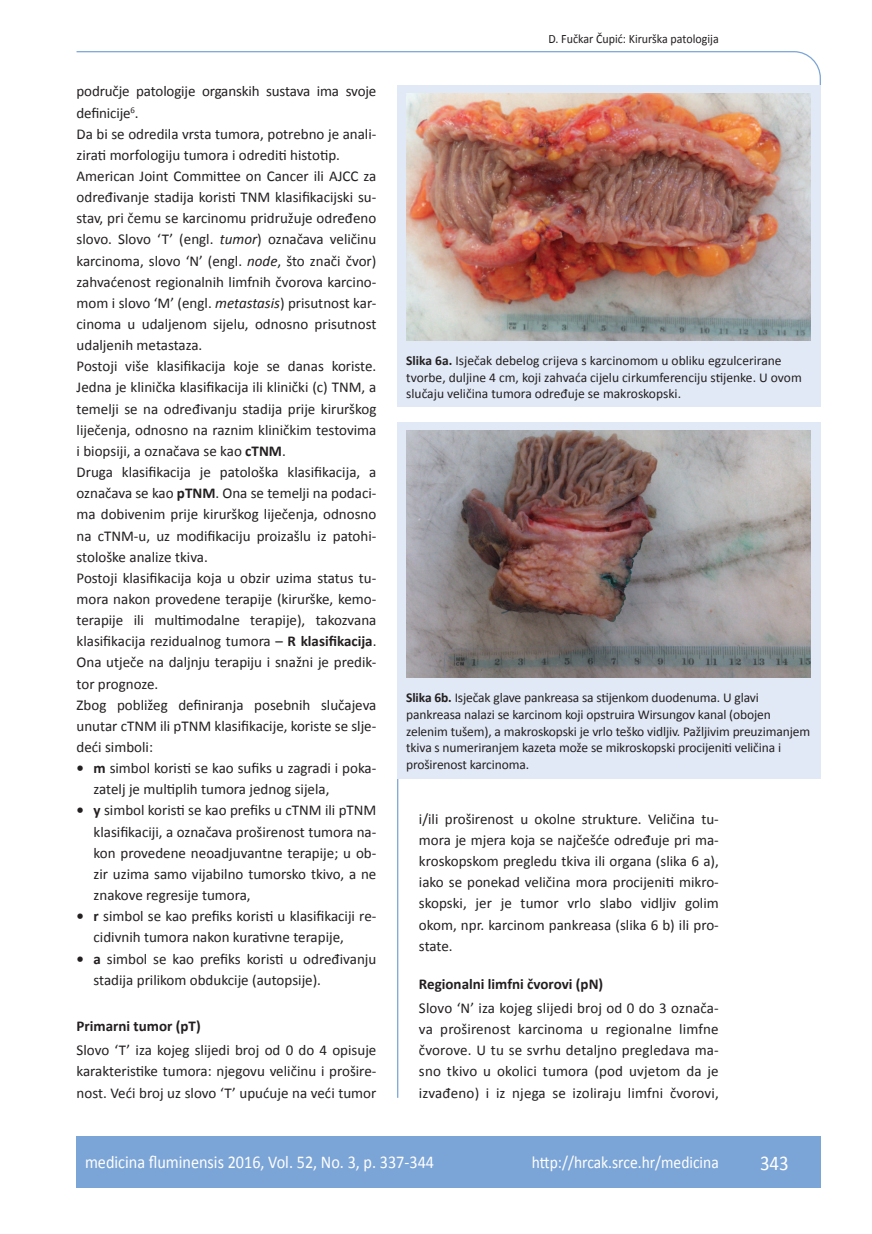
<style>
.page{position:relative;width:872px;height:1234px;background:#fff}
.page>*{position:absolute;margin:0;border:0;box-sizing:border-box;transform-origin:0 0}
.t1{font:21px "Calibri";color:#fff;scale:.9 1}
.t2{font:18px "Calibri";color:#fff;scale:.9 1}
.t3{font:17.25px "Calibri";color:#fff;scale:.9 1}
.t4{font:15px/21.1px "Calibri";color:#231f20}
.t5{font:700 15px "Calibri";color:#231f20}
.t6{font:13.5px/16.5px "Calibri";letter-spacing:-.01em;color:#231f20}
.t7{font:12.75px "Calibri";color:#231f20;scale:.94 1}
.s1{font-style:italic}
.s2{font-weight:700}
</style>
<div class="page">
<svg style="left:76px;top:51px;width:745px;height:275px"></svg>
<hr style="left:397px;top:777px;width:1px;height:320px;background:#7ca5d7">
<div style="left:77px;top:1135px;width:744px;height:51px;background:#7ca5d7"></div>
<div style="left:398px;top:85px;width:423px;height:322px;background:#e1e9f6"></div>
<img style="left:406px;top:94px;width:404px;height:246px">
<div style="left:398px;top:422px;width:423px;height:356px;background:#e1e9f6"></div>
<img style="left:406px;top:430px;width:404px;height:247px">
<p class="t4" style="left:77px;top:80px;width:301px">područje patologije organskih sustava ima svoje definicije<sup>6</sup>.<br>Da bi se odredila vrsta tumora, potrebno je anali&shy;zirati morfologiju tumora i odrediti histotip.<br>American Joint Committee on Cancer ili AJCC za određivanje stadija koristi TNM klasifikacijski su&shy;stav, pri čemu se karcinomu pridružuje određeno slovo. Slovo ‘T’ (engl. <span class="s1">tumor</span>) označava veličinu karcinoma, slovo ‘N’ (engl. <span class="s1">node</span>, što znači čvor) zahvaćenost regionalnih limfnih čvorova karcino&shy;mom i slovo ‘M’ (engl. <span class="s1">metastasis</span>) prisutnost kar&shy;cinoma u udaljenom sijelu, odnosno prisutnost udaljenih metastaza.<br>Postoji više klasifikacija koje se danas koriste.<br>Jedna je klinička klasifikacija ili klinički (c) TNM, a temelji se na određivanju stadija prije kirurškog liječenja, odnosno na raznim kliničkim testovima i biopsiji, a označava se kao <span class="s2">cTNM</span>.<br>Druga klasifikacija je patološka klasifikacija, a označava se kao <span class="s2">pTNM</span>. Ona se temelji na podaci&shy;ma dobivenim prije kirurškog liječenja, odnosno na cTNM-u, uz modifikaciju proizašlu iz patohi&shy;stološke analize tkiva.<br>Postoji klasifikacija koja u obzir uzima status tu&shy;mora nakon provedene terapije (kirurške, kemo&shy;terapije ili multimodalne terapije), takozvana klasifikacija rezidualnog tumora – <span class="s2">R klasifikacija</span>.<br>Ona utječe na daljnju terapiju i snažni je predik&shy;tor prognoze.<br>Zbog pobližeg definiranja posebnih slučajeva unutar cTNM ili pTNM klasifikacije, koriste se slje&shy;deći simboli:</p>
<p class="t4" style="left:94px;top:756px;width:284px;text-indent:-17px"><span class="s2">• m</span> simbol koristi se kao sufiks u zagradi i poka&shy;zatelj je multiplih tumora jednog sijela,</p>
<p class="t4" style="left:94px;top:799px;width:284px;text-align:justify;text-indent:-17px"><span class="s2">• y</span> simbol koristi se kao prefiks u cTNM ili pTNM klasifikaciji, a označava proširenost tumora na&shy;kon provedene neoadjuvantne terapije; u ob&shy;zir uzima samo vijabilno tumorsko tkivo, a ne znakove regresije tumora,</p>
<p class="t4" style="left:94px;top:904px;width:284px;text-indent:-17px"><span class="s2">• r</span> simbol se kao prefiks koristi u klasifikaciji re&shy;cidivnih tumora nakon kurativne terapije,</p>
<p class="t4" style="left:94px;top:947px;width:284px;text-indent:-17px"><span class="s2">• a</span> simbol se kao prefiks koristi u određivanju stadija prilikom obdukcije (autopsije).</p>
<p class="t5" style="left:77px;top:1016px;width:126px">Primarni tumor (pT)</p>
<p class="t4" style="left:77px;top:1038px;width:301px;text-align:justify">Slovo ‘T’ iza kojeg slijedi broj od 0 do 4 opisuje karakteristike tumora: njegovu veličinu i prošire&shy;nost. Veći broj uz slovo ‘T’ upućuje na veći tumor</p>
<p class="t7" style="left:548px;top:30px;width:183px">D. Fučkar Čupić: Kirurška patologija</p>
<p class="t6" style="left:406px;top:352px;width:397px"><span class="s2">Slika 6a.</span> Isječak debelog crijeva s karcinomom u obliku egzulcerirane tvorbe, duljine 4 cm, koji zahvaća cijelu cirkumferenciju stijenke. U ovom slučaju veličina tumora određuje se makroskopski.</p>
<p class="t6" style="left:406px;top:689px;width:405px"><span class="s2">Slika 6b.</span> Isječak glave pankreasa sa stijenkom duodenuma. U glavi pankreasa nalazi se karcinom koji opstruira Wirsungov kanal (obojen zelenim tušem), a makroskopski je vrlo teško vidljiv. Pažljivim preuzimanjem tkiva s numeriranjem kazeta može se mikroskopski procijeniti veličina i proširenost karcinoma.</p>
<p class="t4" style="left:419px;top:807px;width:301px;text-align:justify">i/ili proširenost u okolne strukture. Veličina tu&shy;mora je mjera koja se najčešće određuje pri ma&shy;kroskopskom pregledu tkiva ili organa (slika 6 a), iako se ponekad veličina mora procijeniti mikro&shy;skopski, jer je tumor vrlo slabo vidljiv golim okom, npr. karcinom pankreasa (slika 6 b) ili pro&shy;state.</p>
<p class="t5" style="left:419px;top:974px;width:186px">Regionalni limfni čvorovi (pN)</p>
<p class="t4" style="left:419px;top:996px;width:301px;text-align:justify">Slovo ‘N’ iza kojeg slijedi broj od 0 do 3 označa&shy;va proširenost karcinoma u regionalne limfne čvorove. U tu se svrhu detaljno pregledava ma&shy;sno tkivo u okolici tumora (pod uvjetom da je izvađeno) i iz njega se izoliraju limfni čvorovi,</p>
<p class="t2" style="left:85px;top:1150px;width:389px">medicina fluminensis 2016, Vol. 52, No. 3, p. 337-344</p>
<p class="t3" style="left:532px;top:1151px;width:209px">http://hrcak.srce.hr/medicina</p>
<h1 class="t1" style="left:760px;top:1149px;width:33px">343</h1>
</div>
